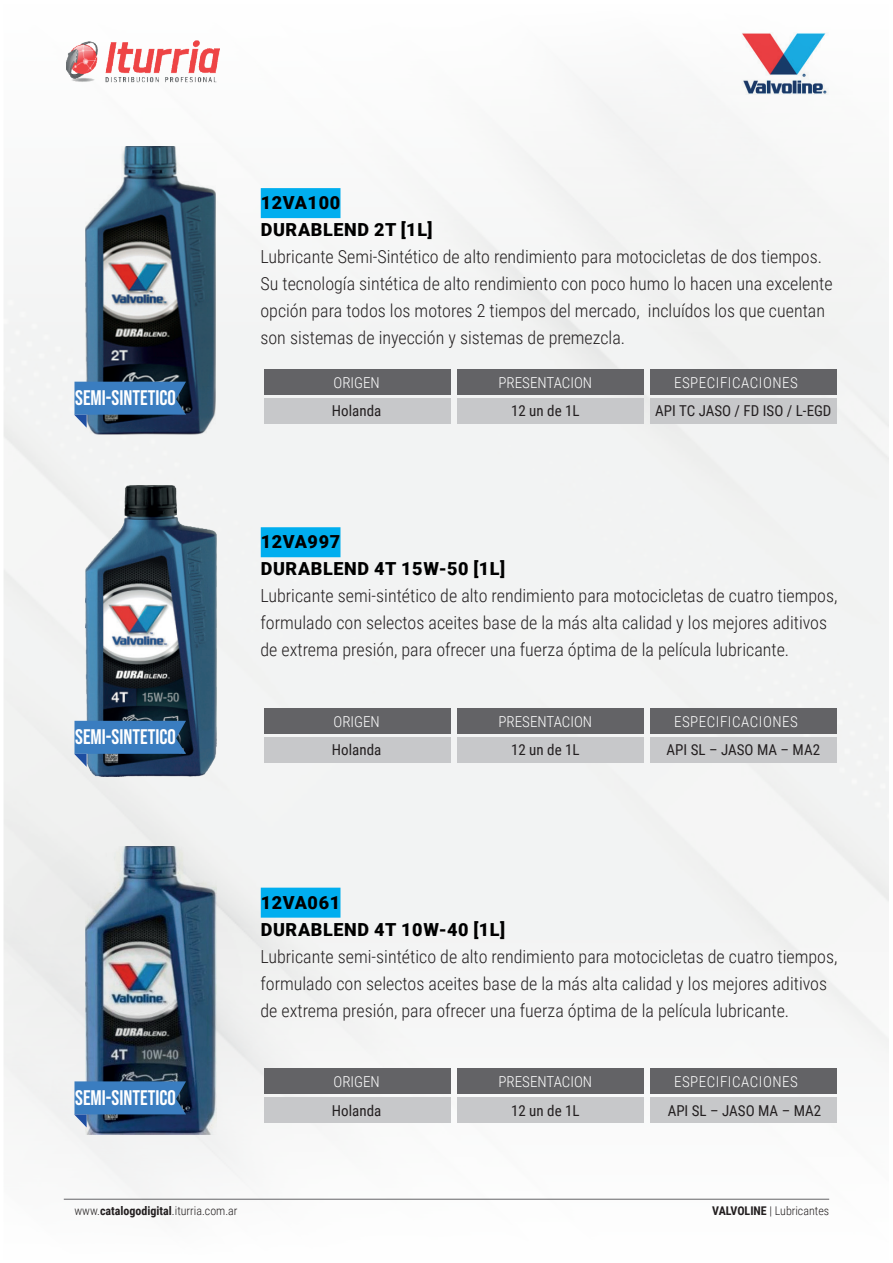
<style>
.page{position:relative;width:893px;height:1263px;background:#fff}
.page>*{position:absolute;margin:0;border:0;box-sizing:border-box;transform-origin:0 0}
.t1{font:21px "Bebas Neue";color:#fff}
.t2{font:300 18px/27px "Roboto Condensed";color:#231f20}
.t3{font:900 18px/27px "Roboto";letter-spacing:.035em;color:#000}
.t4{font:15px "Roboto Condensed";color:#231f20}
.t5{font:300 15px "Roboto Condensed";color:#fff}
.t6{font:300 15px "Roboto Condensed";letter-spacing:.035em;color:#fff}
.t7{font:300 12px "Roboto Condensed";color:#231f20}
.s1{font-weight:700}
</style>
<div class="page">
<div style="left:4px;top:349px;width:885px;height:566px;background:#f2f3f3"></div>
<div style="left:1px;top:915px;width:891px;height:348px;background:#f7f7f7"></div>
<div style="left:1px;top:1px;width:891px;height:348px;background:#f7f7f7"></div>
<hr style="left:64px;top:1199px;width:765px;height:1px;background:#636366">
<img style="left:742px;top:33px;width:85px;height:61px">
<img style="left:66px;top:40px;width:154px;height:43px">
<div style="left:457px;top:737px;width:186px;height:25px;background:#c7c8ca"></div>
<div style="left:651px;top:737px;width:186px;height:25px;background:#c7c8ca"></div>
<div style="left:264px;top:737px;width:187px;height:25px;background:#c7c8ca"></div>
<div style="left:457px;top:708px;width:186px;height:26px;background:#636366"></div>
<div style="left:651px;top:708px;width:186px;height:26px;background:#636366"></div>
<div style="left:264px;top:708px;width:187px;height:26px;background:#636366"></div>
<div style="left:261px;top:527px;width:79px;height:30px;background:#00aeef"></div>
<img style="left:85px;top:486px;width:131px;height:290px">
<div style="left:457px;top:1097px;width:186px;height:26px;background:#c7c8ca"></div>
<div style="left:651px;top:1097px;width:186px;height:26px;background:#c7c8ca"></div>
<div style="left:264px;top:1097px;width:187px;height:26px;background:#c7c8ca"></div>
<div style="left:457px;top:1069px;width:186px;height:25px;background:#636366"></div>
<div style="left:651px;top:1069px;width:186px;height:25px;background:#636366"></div>
<div style="left:264px;top:1069px;width:187px;height:25px;background:#636366"></div>
<div style="left:261px;top:888px;width:79px;height:30px;background:#00aeef"></div>
<img style="left:85px;top:846px;width:131px;height:289px">
<svg style="left:74px;top:1081px;width:112px;height:46px;background:#356ba3"></svg>
<svg style="left:74px;top:721px;width:112px;height:46px;background:#356a9f"></svg>
<div style="left:457px;top:398px;width:186px;height:25px;background:#c7c8ca"></div>
<div style="left:651px;top:398px;width:186px;height:25px;background:#c7c8ca"></div>
<div style="left:264px;top:398px;width:187px;height:25px;background:#c7c8ca"></div>
<div style="left:457px;top:369px;width:186px;height:26px;background:#636366"></div>
<div style="left:651px;top:369px;width:186px;height:26px;background:#636366"></div>
<div style="left:264px;top:369px;width:187px;height:26px;background:#636366"></div>
<div style="left:261px;top:188px;width:79px;height:30px;background:#00aeef"></div>
<img style="left:85px;top:147px;width:131px;height:287px">
<svg style="left:74px;top:382px;width:112px;height:46px;background:#35699f"></svg>
<p class="t1" style="left:75px;top:386px;width:102px">SEMI-SINTETICO</p>
<p class="t1" style="left:75px;top:725px;width:102px">SEMI-SINTETICO</p>
<p class="t1" style="left:75px;top:1086px;width:102px">SEMI-SINTETICO</p>
<p class="t3" style="left:261px;top:189px;width:173px">12VA100<br>DURABLEND 2T [1L]</p>
<p class="t2" style="left:260px;top:243px;width:574px">Lubricante Semi-Sintético de alto rendimiento para motocicletas de dos tiempos.<br>Su tecnología sintética de alto rendimiento con poco humo lo hacen una excelente opción para todos los motores 2 tiempos del mercado, incluídos los que cuentan son sistemas de inyección y sistemas de premezcla.</p>
<p class="t5" style="left:333px;top:372px;width:48px">ORIGEN</p>
<p class="t5" style="left:498px;top:372px;width:95px">PRESENTACION</p>
<p class="t6" style="left:674px;top:372px;width:125px">ESPECIFICACIONES</p>
<p class="t4" style="left:332px;top:400px;width:51px">Holanda</p>
<p class="t4" style="left:511px;top:400px;width:70px">12 un de 1L</p>
<p class="t4" style="left:655px;top:400px;width:178px">API TC JASO / FD ISO / L-EGD</p>
<p class="t3" style="left:261px;top:528px;width:246px">12VA997<br>DURABLEND 4T 15W-50 [1L]</p>
<p class="t2" style="left:260px;top:582px;width:579px">Lubricante semi-sintético de alto rendimiento para motocicletas de cuatro tiempos, formulado con selectos aceites base de la más alta calidad y los mejores aditivos de extrema presión, para ofrecer una fuerza óptima de la película lubricante.</p>
<p class="t5" style="left:333px;top:711px;width:48px">ORIGEN</p>
<p class="t5" style="left:498px;top:711px;width:95px">PRESENTACION</p>
<p class="t6" style="left:674px;top:711px;width:125px">ESPECIFICACIONES</p>
<p class="t4" style="left:332px;top:739px;width:51px">Holanda</p>
<p class="t4" style="left:511px;top:739px;width:70px">12 un de 1L</p>
<p class="t4" style="left:667px;top:739px;width:155px">API SL – JASO MA – MA2</p>
<p class="t3" style="left:261px;top:888px;width:246px">12VA061<br>DURABLEND 4T 10W-40 [1L]</p>
<p class="t2" style="left:260px;top:942px;width:579px">Lubricante semi-sintético de alto rendimiento para motocicletas de cuatro tiempos, formulado con selectos aceites base de la más alta calidad y los mejores aditivos de extrema presión, para ofrecer una fuerza óptima de la película lubricante.</p>
<p class="t5" style="left:333px;top:1071px;width:48px">ORIGEN</p>
<p class="t5" style="left:498px;top:1071px;width:95px">PRESENTACION</p>
<p class="t6" style="left:674px;top:1071px;width:125px">ESPECIFICACIONES</p>
<p class="t4" style="left:332px;top:1100px;width:51px">Holanda</p>
<p class="t4" style="left:511px;top:1100px;width:70px">12 un de 1L</p>
<p class="t4" style="left:668px;top:1100px;width:155px">API SL – JASO MA – MA2</p>
<p class="t7" style="left:74px;top:1202px;width:165px">www.<span class="s1">catalogodigital</span>.iturria.com.ar</p>
<p class="t7" style="left:712px;top:1202px;width:118px"><span class="s1">VALVOLINE</span> | Lubricantes</p>
</div>
